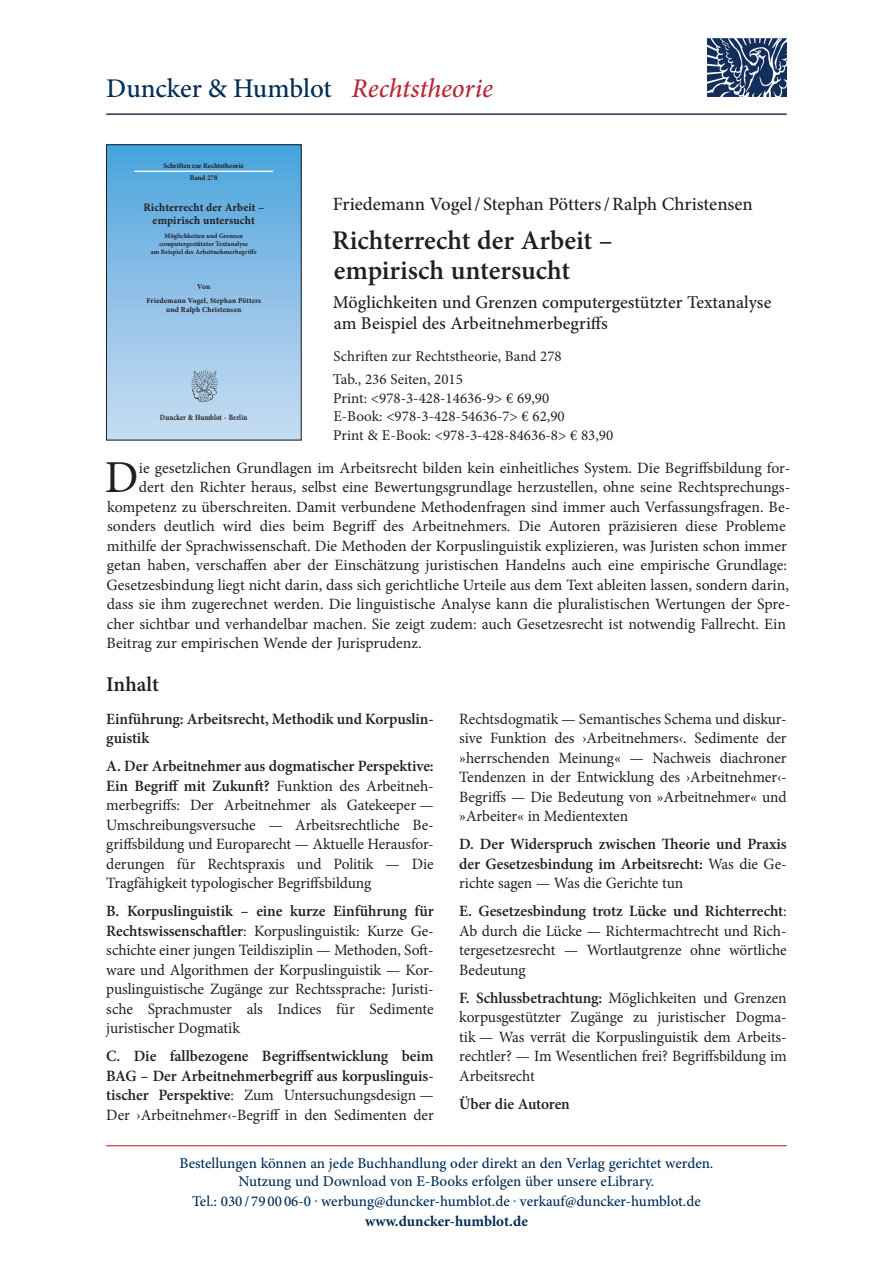
<style>
.page{position:relative;width:893px;height:1263px;background:#fff}
.page>*{position:absolute;margin:0;border:0;box-sizing:border-box;transform-origin:0 0}
.t1{font:45.75px "Minion Pro";color:#231f20}
.t2{font:600 27px/30px "Minion Pro";letter-spacing:-.005em;color:#231f20}
.t3{font:500 27px "Minion Pro";letter-spacing:-.005em;color:#002d56}
.t4{font:600 21px "Minion Pro";color:#231f20}
.t5{font:500 18.75px "Minion Pro";letter-spacing:-.005em;color:#231f20}
.t6{font:500 18px/21px "Minion Pro";color:#231f20}
.t7{font:15.75px/19.5px "Minion Pro";color:#231f20;text-align:justify}
.t8{font:600 15.75px/19.5px "Minion Pro";letter-spacing:-.005em;color:#231f20;text-align:justify}
.t9{font:500 15px/18px "Minion Pro";color:#002d56;text-align:center}
.t10{font:15px/18.8px "Minion Pro";color:#231f20}
.t11{font:700 15px "Minion Pro";color:#002d56}
.t12{font:700 11.4px/12.6px "Minion Pro";letter-spacing:.01em;color:#231f20;text-align:center}
.t13{font:700 8.1px "Minion Pro";letter-spacing:.01em;color:#231f20;scale:.86 1}
.t14{font:700 7.65px/14.2px "Minion Pro";letter-spacing:.02em;color:#231f20;text-align:center}
.t15{font:700 7.2px/12.1px "Minion Pro";letter-spacing:-.01em;color:#231f20;text-align:center}
.t16{font:700 6.6px/7.9px "Minion Pro";letter-spacing:.01em;color:#231f20;text-align:center}
.s1{font-style:italic;color:#b72837}
.s2{font-weight:600}
.s3{font-weight:400}
</style>
<div class="page">
<hr style="left:106px;top:1145px;width:681px;height:1px;background:#b72837">
<div style="left:106px;top:145px;width:195px;height:295px;background:linear-gradient(to bottom,#4ba4dc,#cbddf2)"></div>
<hr style="left:134px;top:171px;width:139px;height:1px;background:#fff">
<img style="left:189px;top:369px;width:29px;height:35px">
<div style="left:106px;top:145px;width:195px;height:295px;border:1px solid #231f20"></div>
<img style="left:707px;top:38px;width:79px;height:59px">
<hr style="left:106px;top:114px;width:681px;height:1px;background:#002d56">
<h2 class="t3" style="left:106px;top:70px;width:388px">Duncker &amp; Humblot <span class="s1">Rechtstheorie</span></h2>
<p class="t15" style="left:163px;top:159px;width:82px">Schriften zur Rechtstheorie<br>Band 278</p>
<p class="t12" style="left:143px;top:201px;width:122px">Richterrecht der Arbeit – empirisch untersucht</p>
<p class="t16" style="left:151px;top:232px;width:107px">Möglichkeiten und Grenzen computergestützter Textanalyse<br>am Beispiel des Arbeitnehmerbegriffs</p>
<p class="t14" style="left:146px;top:279px;width:116px">Von<br>Friedemann Vogel, Stephan Pötters</p>
<p class="t14" style="left:166px;top:302px;width:77px">und Ralph Christensen</p>
<p class="t13" style="left:160px;top:412px;width:103px">Duncker &amp; Humblot · Berlin</p>
<p class="t5" style="left:333px;top:192px;width:422px">Friedemann Vogel/ Stephan Pötters/Ralph Christensen</p>
<h2 class="t2" style="left:332px;top:225px;width:282px">Richterrecht der Arbeit – empirisch untersucht</h2>
<p class="t6" style="left:333px;top:292px;width:440px">Möglichkeiten und Grenzen computergestützter Textanalyse am Beispiel des Arbeitnehmerbegriffs</p>
<p class="t10" style="left:333px;top:345px;width:230px;line-height:23px">Schriften zur Rechtstheorie, Band 278<br>Tab., 236 Seiten, 2015</p>
<p class="t10" style="left:333px;top:389px;width:282px">Print: &lt;978-3-428-14636-9&gt; € 69,90<br>E-Book: &lt;978-3-428-54636-7&gt; € 62,90<br>Print &amp; E-Book: &lt;978-3-428-84636-8&gt; € 83,90</p>
<h1 class="t1" style="left:105px;top:447px;width:35px">D</h1>
<p class="t7" style="left:139px;top:458px;width:653px">ie gesetzlichen Grundlagen im Arbeitsrecht bilden kein einheitliches System. Die Begriffsbildung for-</p>
<p class="t7" style="left:139px;top:478px;width:653px">dert den Richter heraus, selbst eine Bewertungsgrundlage herzustellen, ohne seine Rechtsprechungs-</p>
<p class="t7" style="left:107px;top:497px;width:685px">kompetenz zu überschreiten. Damit verbundene Methodenfragen sind immer auch Verfassungsfragen. Be-</p>
<p class="t7" style="left:107px;top:517px;width:680px">sonders deutlich wird dies beim Begriff des Arbeitnehmers. Die Autoren präzisieren diese Probleme</p>
<p class="t7" style="left:107px;top:536px;width:681px">mithilfe der Sprachwissenschaft. Die Methoden der Korpuslinguistik explizieren, was Juristen schon immer</p>
<p class="t7" style="left:107px;top:556px;width:682px">getan haben, verschaffen aber der Einschätzung juristischen Handelns auch eine empirische Grundlage:</p>
<p class="t7" style="left:106px;top:575px;width:684px">Gesetzesbindung liegt nicht darin, dass sich gerichtliche Urteile aus dem Text ableiten lassen, sondern darin,</p>
<p class="t7" style="left:107px;top:595px;width:685px">dass sie ihm zugerechnet werden. Die linguistische Analyse kann die pluralistischen Wertungen der Spre-</p>
<p class="t7" style="left:107px;top:614px;width:681px">cher sichtbar und verhandelbar machen. Sie zeigt zudem: auch Gesetzesrecht ist notwendig Fallrecht. Ein</p>
<p class="t7" style="left:107px;top:634px;width:317px">Beitrag zur empirischen Wende der Jurisprudenz.</p>
<h3 class="t4" style="left:106px;top:670px;width:54px">Inhalt</h3>
<p class="t8" style="left:106px;top:709px;width:329px">Einführung: Arbeitsrecht, Methodik und Korpuslin&shy;guistik</p>
<p class="t7" style="left:106px;top:756px;width:329px"><span class="s2">A. Der Arbeitnehmer aus dogmatischer Perspektive:<br>Ein Begriff mit Zukunft?</span> Funktion des Arbeitneh&shy;merbegriffs: Der Arbeitnehmer als Gatekeeper — Umschreibungsversuche — Arbeitsrechtliche Be&shy;griffsbildung und Europarecht — Aktuelle Herausfor&shy;derungen für Rechtspraxis und Politik — Die Tragfähigkeit typologischer Begriffsbildung</p>
<p class="t7" style="left:106px;top:901px;width:329px"><span class="s2">B. Korpuslinguistik – eine kurze Einführung für Rechtswissenschaftler</span>: Korpuslinguistik: Kurze Ge&shy;schichte einer jungen Teildisziplin — Methoden, Soft&shy;ware und Algorithmen der Korpuslinguistik — Kor&shy;puslinguistische Zugänge zur Rechtssprache: Juristi&shy;sche Sprachmuster als Indices für Sedimente juristischer Dogmatik</p>
<p class="t8" style="left:106px;top:1046px;width:329px">C. Die fallbezogene Begriffsentwicklung beim BAG – Der Arbeitnehmerbegriff aus korpuslinguis&shy;tischer Perspektive<span class="s3">: Zum Untersuchungsdesign — Der ›Arbeitnehmer‹-Begriff in den Sedimenten der</span></p>
<p class="t7" style="left:459px;top:709px;width:329px">Rechtsdogmatik — Semantisches Schema und diskur&shy;sive Funktion des ›Arbeitnehmers‹. Sedimente der »herrschenden Meinung« — Nachweis diachroner Tendenzen in der Entwicklung des ›Arbeitnehmer‹- Begriffs — Die Bedeutung von »Arbeitnehmer« und »Arbeiter« in Medientexten</p>
<p class="t8" style="left:459px;top:834px;width:329px">D. Der Widerspruch zwischen Theorie und Praxis der Gesetzesbindung im Arbeitsrecht: <span class="s3">Was die Ge&shy;richte sagen — Was die Gerichte tun</span></p>
<p class="t7" style="left:459px;top:901px;width:329px"><span class="s2">E. Gesetzesbindung trotz Lücke und Richterrecht</span>:<br>Ab durch die Lücke — Richtermachtrecht und Rich&shy;tergesetzesrecht — Wortlautgrenze ohne wörtliche Bedeutung</p>
<p class="t7" style="left:459px;top:988px;width:329px"><span class="s2">F. Schlussbetrachtung:</span> Möglichkeiten und Grenzen korpusgestützter Zugänge zu juristischer Dogma&shy;tik — Was verrät die Korpuslinguistik dem Arbeits&shy;rechtler? — Im Wesentlichen frei? Begriffsbildung im Arbeitsrecht</p>
<p class="t8" style="left:459px;top:1094px;width:112px">Über die Autoren</p>
<p class="t9" style="left:179px;top:1154px;width:535px">Bestellungen können an jede Buchhandlung oder direkt an den Verlag gerichtet werden.<br>Nutzung und Download von E-Books erfolgen über unsere eLibrary.</p>
<p class="t9" style="left:192px;top:1192px;width:510px">Tel.: 030 / 79 00 06-0 . werbung@duncker-humblot.de . verkauf@duncker-humblot.de</p>
<p class="t11" style="left:365px;top:1210px;width:164px">www.duncker-humblot.de</p>
</div>
